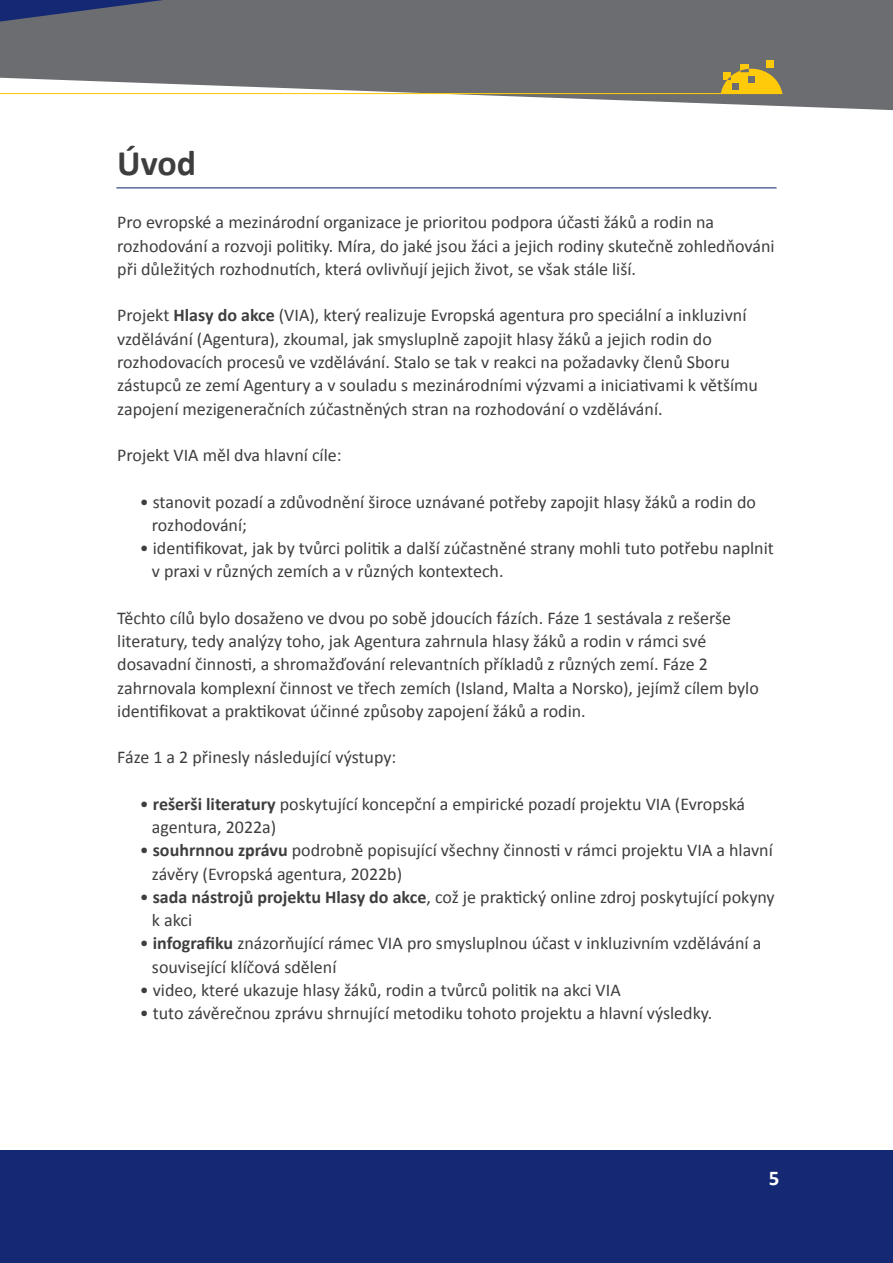
<style>
.page{position:relative;width:893px;height:1263px;background:#fff}
.page>*{position:absolute;margin:0;border:0;box-sizing:border-box;transform-origin:0 0}
.t1{font:700 36px "Calibri";color:#3e3e3f}
.t2{font:700 21px "Calibri";color:#fff}
.t3{font:18px/23.2px "Calibri";color:#3e3e3f}
.s1{font-weight:700}
</style>
<div class="page">
<hr style="left:116px;top:187px;width:661px;height:1px;background:#152874">
<svg style="left:0;top:0;width:893px;height:110px;background:#828385"></svg>
<svg style="left:0;top:0;width:164px;height:22px;background:#414b71"></svg>
<hr style="left:0;top:93px;width:782px;height:1px;background:#feca0a">
<div style="left:767px;top:61px;width:7px;height:7px;background:#feca0a"></div>
<div style="left:740px;top:64px;width:9px;height:8px;background:#feca0a"></div>
<svg style="left:721px;top:69px;width:61px;height:24px"></svg>
<div style="left:0;top:1151px;width:893px;height:112px;background:#152874"></div>
<h1 class="t1" style="left:117px;top:141px;width:80px">Úvod</h1>
<p class="t3" style="left:117px;top:210px;width:659px">Pro evropské a mezinárodní organizace je prioritou podpora účasti žáků a rodin na rozhodování a rozvoji politiky. Míra, do jaké jsou žáci a jejich rodiny skutečně zohledňováni při důležitých rozhodnutích, která ovlivňují jejich život, se však stále liší.</p>
<p class="t3" style="left:117px;top:303px;width:642px">Projekt <span class="s1">Hlasy do akce</span> (VIA), který realizuje Evropská agentura pro speciální a inkluzivní vzdělávání (Agentura), zkoumal, jak smysluplně zapojit hlasy žáků a jejich rodin do rozhodovacích procesů ve vzdělávání. Stalo se tak v reakci na požadavky členů Sboru zástupců ze zemí Agentury a v souladu s mezinárodními výzvami a iniciativami k většímu zapojení mezigeneračních zúčastněných stran na rozhodování o vzdělávání.</p>
<p class="t3" style="left:117px;top:442px;width:226px">Projekt VIA měl dva hlavní cíle:</p>
<p class="t3" style="left:152px;top:489px;width:605px;text-indent:-12px">• stanovit pozadí a zdůvodnění široce uznávané potřeby zapojit hlasy žáků a rodin do rozhodování;</p>
<p class="t3" style="left:152px;top:536px;width:623px;text-indent:-12px">• identifikovat, jak by tvůrci politik a další zúčastněné strany mohli tuto potřebu naplnit v praxi v různých zemích a v různých kontextech.</p>
<p class="t3" style="left:117px;top:605px;width:643px">Těchto cílů bylo dosaženo ve dvou po sobě jdoucích fázích. Fáze 1 sestávala z rešerše literatury, tedy analýzy toho, jak Agentura zahrnula hlasy žáků a rodin v rámci své dosavadní činnosti, a shromažďování relevantních příkladů z různých zemí. Fáze 2 zahrnovala komplexní činnost ve třech zemích (Island, Malta a Norsko), jejímž cílem bylo identifikovat a praktikovat účinné způsoby zapojení žáků a rodin.</p>
<p class="t3" style="left:117px;top:745px;width:281px">Fáze 1 a 2 přinesly následující výstupy:</p>
<p class="t3" style="left:152px;top:791px;width:595px;text-indent:-12px">• <span class="s1">rešerši literatury</span> poskytující koncepční a empirické pozadí projektu VIA (Evropská agentura, 2022a)</p>
<p class="t3" style="left:152px;top:838px;width:622px;text-indent:-12px">• <span class="s1">souhrnnou zprávu</span> podrobně popisující všechny činnosti v rámci projektu VIA a hlavní závěry (Evropská agentura, 2022b)</p>
<p class="t3" style="left:152px;top:884px;width:624px;text-indent:-12px">• <span class="s1">sada nástrojů projektu Hlasy do akce</span>, což je praktický online zdroj poskytující pokyny k akci</p>
<p class="t3" style="left:152px;top:931px;width:611px;text-indent:-12px">• <span class="s1">infografiku</span> znázorňující rámec VIA pro smysluplnou účast v inkluzivním vzdělávání a související klíčová sdělení</p>
<p class="t3" style="left:140px;top:977px;width:482px">• video, které ukazuje hlasy žáků, rodin a tvůrců politik na akci VIA</p>
<p class="t3" style="left:140px;top:1001px;width:574px">• tuto závěrečnou zprávu shrnující metodiku tohoto projektu a hlavní výsledky.</p>
<p class="t2" style="left:769px;top:1165px;width:12px">5</p>
</div>
